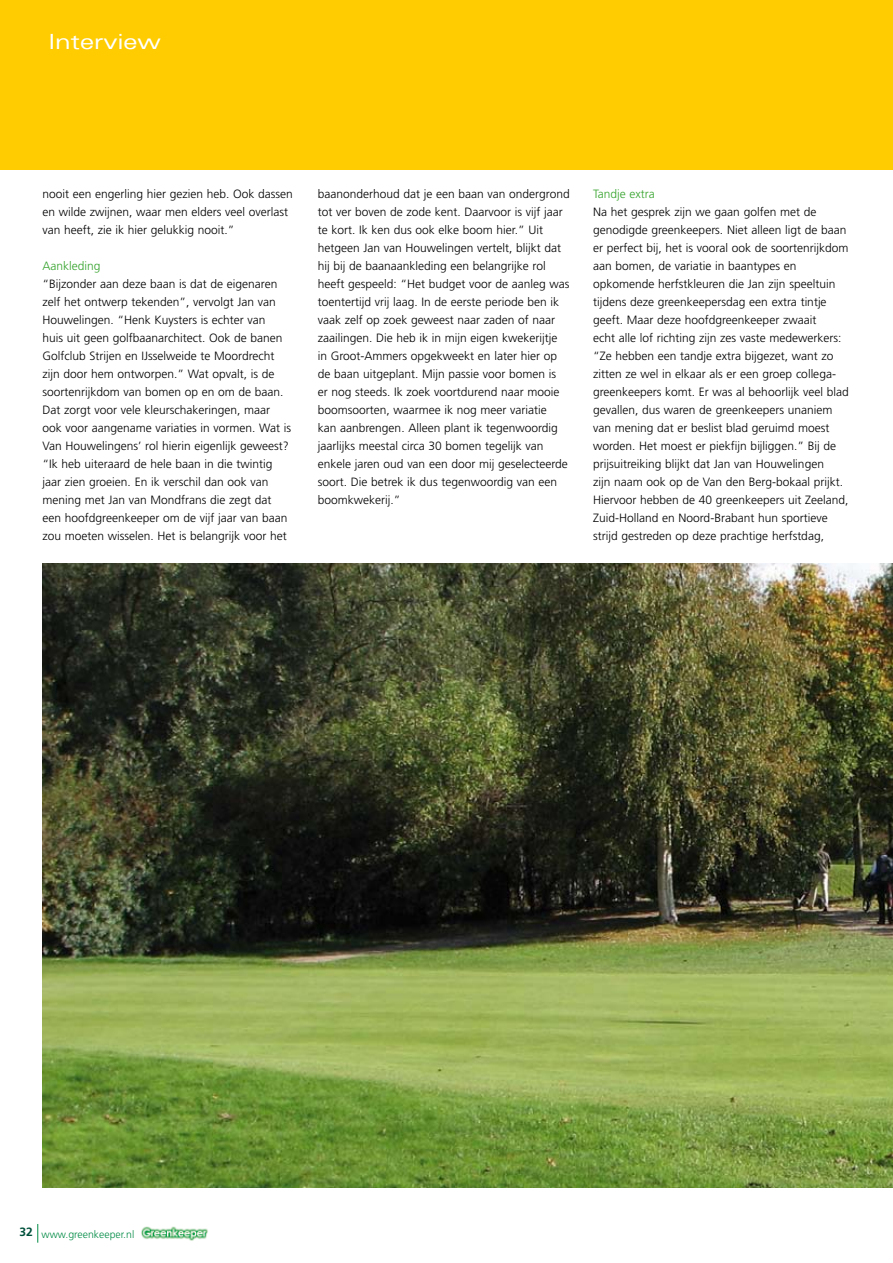
<style>
.page{position:relative;width:893px;height:1263px;background:#fff}
.page>*{position:absolute;margin:0;border:0;box-sizing:border-box;transform-origin:0 0}
.t1{font:expanded 21px "Univers";color:#fff}
.t2{font:300 12px/18px "Frutiger";color:#000}
.t3{font:300 12px "Frutiger";color:#35a32c}
.t4{font:300 10.5px "Frutiger";color:#008b45}
.s1{font-weight:700;font-size:12px;color:#00513c}
</style>
<div class="page">
<img style="left:141px;top:1226px;width:67px;height:15px">
<svg style="left:38px;top:1224px;width:1px;height:19px"></svg>
<div style="left:0;top:0;width:893px;height:170px;background:#fecc00"></div>
<img style="left:43px;top:563px;width:850px;height:624px">
<h1 class="t1" style="left:49px;top:29px;width:113px">Interview</h1>
<p class="t2" style="left:43px;top:185px;width:252px">nooit een engerling hier gezien heb. Ook dassen en wilde zwijnen, waar men elders veel overlast van heeft, zie ik hier gelukkig nooit.”</p>
<p class="t3" style="left:43px;top:259px;width:60px">Aankleding</p>
<p class="t2" style="left:43px;top:275px;width:250px">“Bijzonder aan deze baan is dat de eigenaren zelf het ontwerp tekenden”, vervolgt Jan van Houwelingen. “Henk Kuysters is echter van<br>huis uit geen golfbaanarchitect. Ook de banen Golfclub Strijen en IJsselweide te Moordrecht zijn door hem ontworpen.” Wat opvalt, is de soortenrijkdom van bomen op en om de baan.<br>Dat zorgt voor vele kleurschakeringen, maar ook voor aangename variaties in vormen. Wat is Van Houwelingens’ rol hierin eigenlijk geweest? “Ik heb uiteraard de hele baan in die twintig jaar zien groeien. En ik verschil dan ook van mening met Jan van Mondfrans die zegt dat een hoofdgreenkeeper om de vijf jaar van baan zou moeten wisselen. Het is belangrijk voor het</p>
<p class="t2" style="left:318px;top:185px;width:253px">baanonderhoud dat je een baan van ondergrond tot ver boven de zode kent. Daarvoor is vijf jaar te kort. Ik ken dus ook elke boom hier.” Uit hetgeen Jan van Houwelingen vertelt, blijkt dat hij bij de baanaankleding een belangrijke rol heeft gespeeld: “Het budget voor de aanleg was toentertijd vrij laag. In de eerste periode ben ik vaak zelf op zoek geweest naar zaden of naar zaailingen. Die heb ik in mijn eigen kwekerijtje in Groot-Ammers opgekweekt en later hier op de baan uitgeplant. Mijn passie voor bomen is<br>er nog steeds. Ik zoek voortdurend naar mooie boomsoorten, waarmee ik nog meer variatie<br>kan aanbrengen. Alleen plant ik tegenwoordig jaarlijks meestal circa 30 bomen tegelijk van enkele jaren oud van een door mij geselecteerde soort. Die betrek ik dus tegenwoordig van een boomkwekerij.”</p>
<p class="t3" style="left:593px;top:187px;width:63px">Tandje extra</p>
<p class="t2" style="left:593px;top:203px;width:257px">Na het gesprek zijn we gaan golfen met de genodigde greenkeepers. Niet alleen ligt de baan er perfect bij, het is vooral ook de soortenrijkdom aan bomen, de variatie in baantypes en opkomende herfstkleuren die Jan zijn speeltuin tijdens deze greenkeepersdag een extra tintje geeft. Maar deze hoofdgreenkeeper zwaait<br>echt alle lof richting zijn zes vaste medewerkers: “Ze hebben een tandje extra bijgezet, want zo zitten ze wel in elkaar als er een groep collega&shy;greenkeepers komt. Er was al behoorlijk veel blad gevallen, dus waren de greenkeepers unaniem van mening dat er beslist blad geruimd moest worden. Het moest er piekfijn bijliggen.” Bij de prijsuitreiking blijkt dat Jan van Houwelingen<br>zijn naam ook op de Van den Berg-bokaal prijkt.<br>Hiervoor hebben de 40 greenkeepers uit Zeeland, Zuid-Holland en Noord-Brabant hun sportieve strijd gestreden op deze prachtige herfstdag,</p>
<p class="t4" style="left:20px;top:1228px;width:116px"><span class="s1">32</span> www.greenkeeper.nl</p>
</div>
